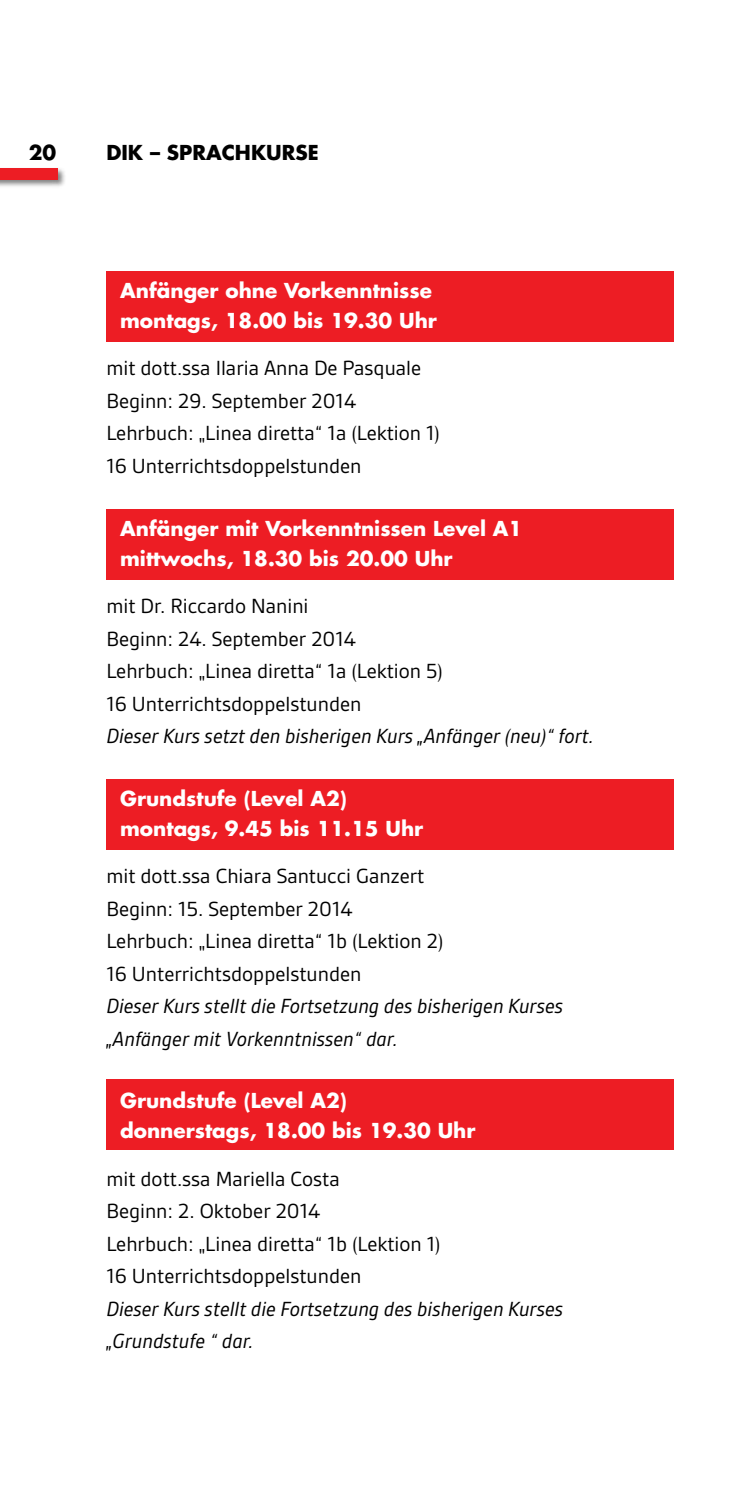
<style>
.page{position:relative;width:745px;height:1489px;background:#fff}
.page>*{position:absolute;margin:0;border:0;box-sizing:border-box;transform-origin:0 0}
.t1{font:22px/32.5px "Gesta";color:#000}
.t2{font:italic 22px/32.5px "Gesta";color:#000}
.t3{font:700 20px/30px "Futura";color:#fff}
.t4{font:700 20px "Futura";color:#000}
</style>
<div class="page">
<div style="left:0;top:167px;width:66px;height:21px;background:#000;opacity:.5"></div>
<div style="left:0;top:168px;width:58px;height:12px;background:#ed1d24"></div>
<div style="left:106px;top:1079px;width:567px;height:70px;background:#ed1d24"></div>
<div style="left:106px;top:271px;width:567px;height:71px;background:#ed1d24"></div>
<div style="left:106px;top:508px;width:567px;height:71px;background:#ed1d24"></div>
<div style="left:106px;top:779px;width:567px;height:71px;background:#ed1d24"></div>
<p class="t4" style="left:29px;top:138px;width:29px">20</p>
<p class="t4" style="left:106px;top:138px;width:88px">DIK – Sprachkurse</p>
<p class="t3" style="left:120px;top:275px;width:318px">Anfänger ohne Vorkenntnisse montags, 18.00 bis 19.30 Uhr</p>
<p class="t1" style="left:106px;top:352px;width:335px">mit dott.ssa Ilaria Anna De Pasquale Beginn: 29. September 2014<br>Lehrbuch: „Linea diretta“ 1a (Lektion 1)<br>16 Unterrichtsdoppelstunden</p>
<p class="t3" style="left:120px;top:512px;width:403px">Anfänger mit Vorkenntnissen Level A1 mittwochs, 18.30 bis 20.00 Uhr</p>
<p class="t1" style="left:106px;top:590px;width:338px">mit Dr. Riccardo Nanini<br>Beginn: 24. September 2014<br>Lehrbuch: „Linea diretta“ 1a (Lektion 5)<br>16 Unterrichtsdoppelstunden</p>
<p class="t2" style="left:106px;top:719px;width:489px">Dieser Kurs setzt den bisherigen Kurs „Anfänger (neu)“ fort.</p>
<p class="t3" style="left:120px;top:782px;width:304px">Grundstufe (Level A2) montags, 9.45 bis 11.15 Uhr</p>
<p class="t1" style="left:106px;top:860px;width:338px">mit dott.ssa Chiara Santucci Ganzert Beginn: 15. September 2014<br>Lehrbuch: „Linea diretta“ 1b (Lektion 2)<br>16 Unterrichtsdoppelstunden</p>
<p class="t2" style="left:106px;top:989px;width:458px">Dieser Kurs stellt die Fortsetzung des bisherigen Kurses „Anfänger mit Vorkenntnissen“ dar.</p>
<p class="t3" style="left:120px;top:1085px;width:357px">Grundstufe (Level A2) donnerstags, 18.00 bis 19.30 Uhr</p>
<p class="t1" style="left:106px;top:1162px;width:335px">mit dott.ssa Mariella Costa<br>Beginn: 2. Oktober 2014<br>Lehrbuch: „Linea diretta“ 1b (Lektion 1)<br>16 Unterrichtsdoppelstunden</p>
<p class="t2" style="left:106px;top:1292px;width:458px">Dieser Kurs stellt die Fortsetzung des bisherigen Kurses „Grundstufe “ dar.</p>
</div>
